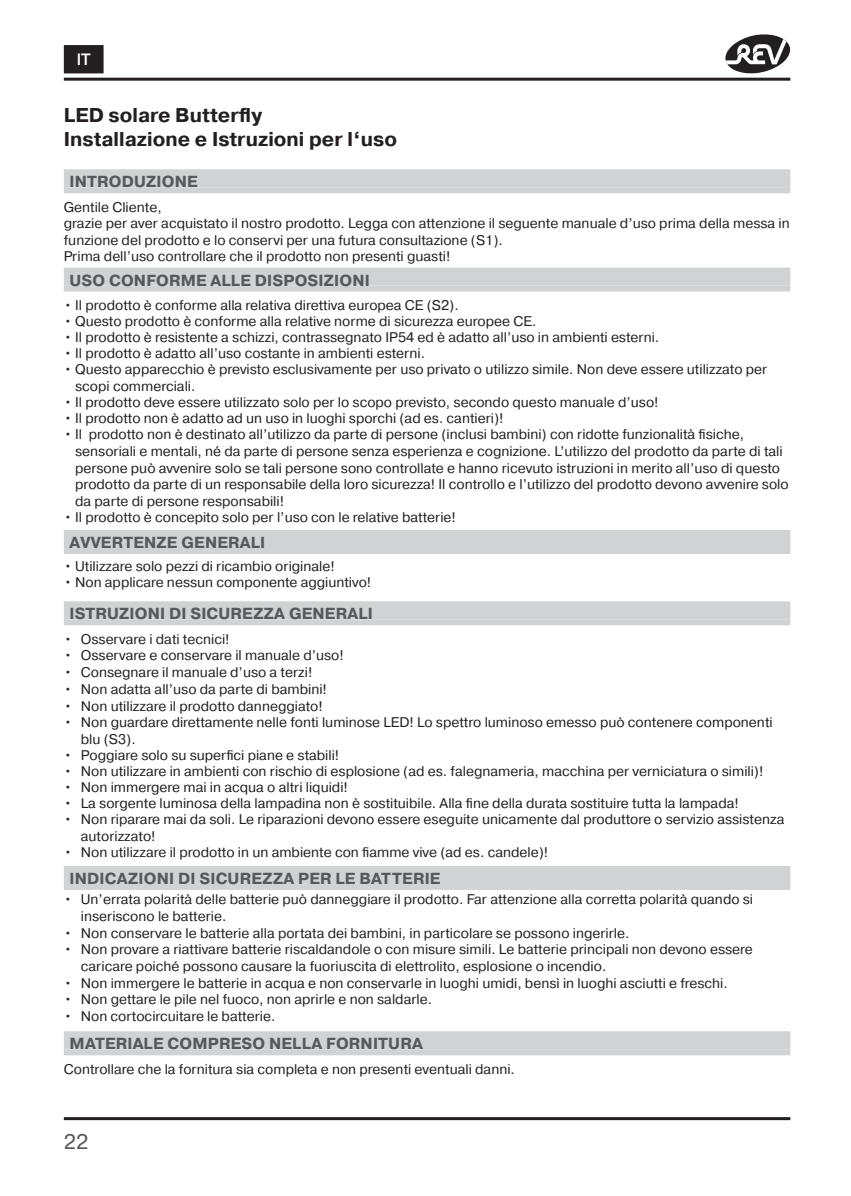
<style>
.page{position:relative;width:851px;height:1196px;background:#fff}
.page>*{position:absolute;margin:0;border:0;box-sizing:border-box;transform-origin:0 0}
.t1{font:21px "Pragmatica";color:#57585a}
.t2{font:700 20px/24px "Pragmatica";color:#231f20}
.t3{font:700 16px "Pragmatica";letter-spacing:.01em;color:#57585a}
.t4{font:500 16px "Helvetica Neue LT";color:#fff}
.t5{font:14px/16.8px "Pragmatica";color:#231f20}
</style>
<div class="page">
<hr style="left:64px;top:78px;width:725px;height:3px;background:#231f20">
<hr style="left:64px;top:1117px;width:725px;height:3px;background:#231f20">
<svg style="left:725px;top:34px;width:64px;height:39px"></svg>
<div style="left:65px;top:46px;width:37px;height:26px;background:#231f20"></div>
<div style="left:64px;top:45px;width:39px;height:28px;border:2px solid #231f20"></div>
<div style="left:64px;top:169px;width:725px;height:18px;background:#d1d2d4"></div>
<div style="left:64px;top:187px;width:725px;height:6px;background:#d1d2d4"></div>
<div style="left:64px;top:268px;width:725px;height:18px;background:#d1d2d4"></div>
<div style="left:64px;top:286px;width:725px;height:6px;background:#d1d2d4"></div>
<div style="left:64px;top:530px;width:725px;height:18px;background:#d1d2d4"></div>
<div style="left:64px;top:548px;width:725px;height:6px;background:#d1d2d4"></div>
<div style="left:64px;top:601px;width:725px;height:18px;background:#d1d2d4"></div>
<div style="left:64px;top:619px;width:725px;height:6px;background:#d1d2d4"></div>
<div style="left:64px;top:866px;width:725px;height:18px;background:#d1d2d4"></div>
<div style="left:64px;top:884px;width:725px;height:6px;background:#d1d2d4"></div>
<div style="left:64px;top:1031px;width:725px;height:18px;background:#d1d2d4"></div>
<div style="left:64px;top:1049px;width:725px;height:6px;background:#d1d2d4"></div>
<p class="t4" style="left:77px;top:50px;width:15px">IT</p>
<h2 class="t2" style="left:64px;top:103px;width:334px">LED solare Butterfly<br>Installazione e Istruzioni per l‘uso</h2>
<p class="t3" style="left:70px;top:171px;width:130px">INTRODUZIONE</p>
<p class="t5" style="left:64px;top:199px;width:727px">Gentile Cliente,<br>grazie per aver acquistato il nostro prodotto. Legga con attenzione il seguente manuale d’uso prima della messa in funzione del prodotto e lo conservi per una futura consultazione (S1).<br>Prima dell’uso controllare che il prodotto non presenti guasti!</p>
<p class="t3" style="left:70px;top:270px;width:301px">USO CONFORME ALLE DISPOSIZIONI</p>
<p class="t5" style="left:64px;top:297px;width:396px">• Il prodotto è conforme alla relativa direttiva europea CE (S2).</p>
<p class="t5" style="left:64px;top:313px;width:474px">• Questo prodotto è conforme alla relative norme di sicurezza europee CE.</p>
<p class="t5" style="left:64px;top:345px;width:362px">• Il prodotto è adatto all’uso costante in ambienti esterni.</p>
<p class="t5" style="left:75px;top:361px;width:693px;text-indent:-11px">• Questo apparecchio è previsto esclusivamente per uso privato o utilizzo simile. Non deve essere utilizzato per scopi commerciali.</p>
<p class="t5" style="left:64px;top:394px;width:596px">• Il prodotto deve essere utilizzato solo per lo scopo previsto, secondo questo manuale d’uso!</p>
<p class="t5" style="left:64px;top:410px;width:441px">• Il prodotto non è adatto ad un uso in luoghi sporchi (ad es. cantieri)!</p>
<p class="t5" style="left:75px;top:426px;width:714px;text-indent:-11px">• Il prodotto non è destinato all’utilizzo da parte di persone (inclusi bambini) con ridotte funzionalità fisiche, sensoriali e mentali, né da parte di persone senza esperienza e cognizione. L’utilizzo del prodotto da parte di tali persone può avvenire solo se tali persone sono controllate e hanno ricevuto istruzioni in merito all’uso di questo prodotto da parte di un responsabile della loro sicurezza! Il controllo e l’utilizzo del prodotto devono avvenire solo da parte di persone responsabili!</p>
<p class="t5" style="left:64px;top:509px;width:393px">• Il prodotto è concepito solo per l’uso con le relative batterie!</p>
<p class="t3" style="left:70px;top:532px;width:197px">AVVERTENZE GENERALI</p>
<p class="t5" style="left:64px;top:329px;width:596px">• Il prodotto è resistente a schizzi, contrassegnato IP54 ed è adatto all’uso in ambienti esterni.</p>
<p class="t5" style="left:64px;top:558px;width:272px">• Utilizzare solo pezzi di ricambio originale!</p>
<p class="t5" style="left:64px;top:574px;width:309px">• Non applicare nessun componente aggiuntivo!</p>
<p class="t3" style="left:70px;top:603px;width:304px">ISTRUZIONI DI SICUREZZA GENERALI</p>
<p class="t5" style="left:64px;top:631px;width:167px">• Osservare i dati tecnici!</p>
<p class="t5" style="left:64px;top:647px;width:281px">• Osservare e conservare il manuale d’uso!</p>
<p class="t5" style="left:64px;top:664px;width:250px">• Consegnare il manuale d’uso a terzi!</p>
<p class="t5" style="left:64px;top:681px;width:264px">• Non adatta all’uso da parte di bambini!</p>
<p class="t5" style="left:64px;top:698px;width:260px">• Non utilizzare il prodotto danneggiato!</p>
<p class="t5" style="left:81px;top:714px;width:693px;text-indent:-17px">• Non guardare direttamente nelle fonti luminose LED! Lo spettro luminoso emesso può contenere componenti blu (S3).</p>
<p class="t5" style="left:64px;top:747px;width:277px">• Poggiare solo su superfici piane e stabili!</p>
<p class="t5" style="left:64px;top:763px;width:700px">• Non utilizzare in ambienti con rischio di esplosione (ad es. falegnameria, macchina per verniciatura o simili)!</p>
<p class="t5" style="left:64px;top:779px;width:285px">• Non immergere mai in acqua o altri liquidi!</p>
<p class="t5" style="left:64px;top:795px;width:676px">• La sorgente luminosa della lampadina non è sostituibile. Alla fine della durata sostituire tutta la lampada!</p>
<p class="t5" style="left:81px;top:811px;width:704px;text-indent:-17px">• Non riparare mai da soli. Le riparazioni devono essere eseguite unicamente dal produttore o servizio assistenza autorizzato!</p>
<p class="t5" style="left:64px;top:844px;width:485px">• Non utilizzare il prodotto in un ambiente con fiamme vive (ad es. candele)!</p>
<p class="t3" style="left:70px;top:868px;width:372px">INDICAZIONI DI SICUREZZA PER LE BATTERIE</p>
<p class="t5" style="left:81px;top:891px;width:673px;text-indent:-17px">• Un’errata polarità delle batterie può danneggiare il prodotto. Far attenzione alla corretta polarità quando si inseriscono le batterie.</p>
<p class="t5" style="left:64px;top:924px;width:567px">• Non conservare le batterie alla portata dei bambini, in particolare se possono ingerirle.</p>
<p class="t5" style="left:64px;top:974px;width:665px">• Non immergere le batterie in acqua e non conservarle in luoghi umidi, bensì in luoghi asciutti e freschi.</p>
<p class="t5" style="left:64px;top:991px;width:369px">• Non gettare le pile nel fuoco, non aprirle e non saldarle.</p>
<p class="t5" style="left:64px;top:1008px;width:213px">• Non cortocircuitare le batterie.</p>
<p class="t5" style="left:81px;top:941px;width:673px;text-indent:-17px">• Non provare a riattivare batterie riscaldandole o con misure simili. Le batterie principali non devono essere caricare poiché possono causare la fuoriuscita di elettrolito, esplosione o incendio.</p>
<p class="t3" style="left:70px;top:1033px;width:354px">MATERIALE COMPRESO NELLA FORNITURA</p>
<p class="t5" style="left:64px;top:1061px;width:452px">Controllare che la fornitura sia completa e non presenti eventuali danni.</p>
<h1 class="t1" style="left:64px;top:1129px;width:26px">22</h1>
</div>
